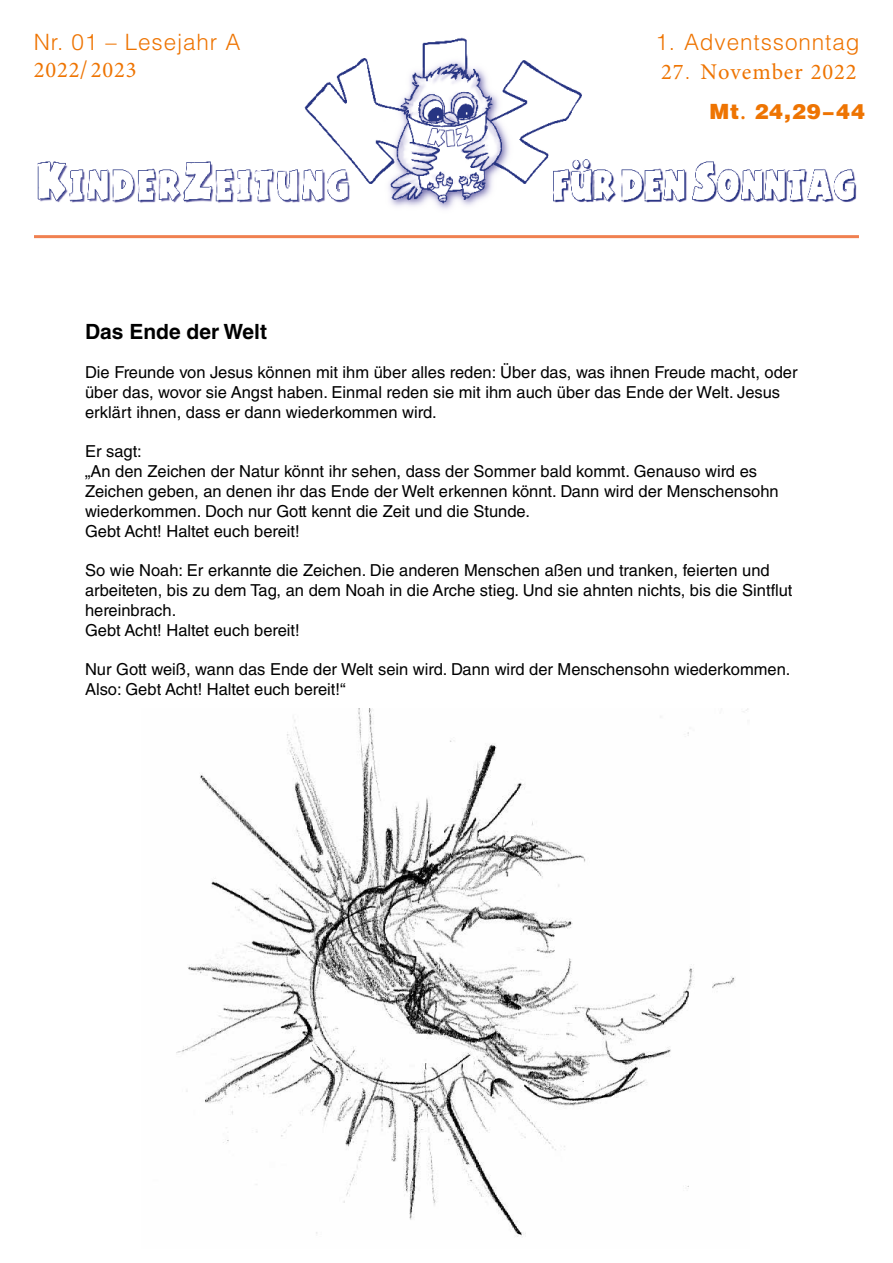
<style>
.page{position:relative;width:893px;height:1263px;background:#fff}
.page>*{position:absolute;margin:0;border:0;box-sizing:border-box;transform-origin:0 0}
.t1{font:300 22.5px "Helvetica LT Std";letter-spacing:.04em;color:#ee7402}
.t2{font:22.5px "Minion Pro";letter-spacing:.04em;color:#ee7402}
.t3{font:700 21px "Helvetica LT Std";color:#000}
.t4{font:900 21px "Helvetica LT Std";letter-spacing:.04em;color:#ee7402}
.t5{font:16.5px/19.8px "Helvetica LT Std";color:#000}
.s1{font-family:"Helvetica LT Std";font-weight:300}
.s2{font-family:"Minion Pro";font-weight:700}
</style>
<div class="page">
<img style="left:37px;top:37px;width:820px;height:172px">
<hr style="left:34px;top:235px;width:825px;height:3px;background:#f08050">
<img style="left:176px;top:708px;width:572px;height:529px">
<h1 class="t1" style="left:34px;top:28px;width:208px">Nr. 01 – Lesejahr A</h1>
<h1 class="t2" style="left:34px;top:55px;width:105px">2022<span class="s1">/</span> 2023</h1>
<h1 class="t1" style="left:655px;top:28px;width:206px">1. Adventssonntag</h1>
<h1 class="t2" style="left:661px;top:56px;width:197px">27<span class="s1">.</span> November 2022</h1>
<p class="t4" style="left:709px;top:98px;width:157px">Mt<span class="s2">.</span> 24,29–44</p>
<p class="t3" style="left:85px;top:318px;width:183px">Das Ende der Welt</p>
<p class="t5" style="left:85px;top:362px;width:714px">Die Freunde von Jesus können mit ihm über alles reden: Über das, was ihnen Freude macht, oder über das, wovor sie Angst haben. Einmal reden sie mit ihm auch über das Ende der Welt. Jesus erklärt ihnen, dass er dann wiederkommen wird.</p>
<p class="t5" style="left:85px;top:442px;width:695px">Er sagt:<br>„An den Zeichen der Natur könnt ihr sehen, dass der Sommer bald kommt. Genauso wird es Zeichen geben, an denen ihr das Ende der Welt erkennen könnt. Dann wird der Menschensohn wiederkommen. Doch nur Gott kennt die Zeit und die Stunde.<br>Gebt Acht! Haltet euch bereit!</p>
<p class="t5" style="left:85px;top:560px;width:709px">So wie Noah: Er erkannte die Zeichen. Die anderen Menschen aßen und tranken, feierten und arbeiteten, bis zu dem Tag, an dem Noah in die Arche stieg. Und sie ahnten nichts, bis die Sintflut hereinbrach.<br>Gebt Acht! Haltet euch bereit!</p>
<p class="t5" style="left:85px;top:659px;width:707px">Nur Gott weiß, wann das Ende der Welt sein wird. Dann wird der Menschensohn wiederkommen.<br>Also: Gebt Acht! Haltet euch bereit!“</p>
</div>
